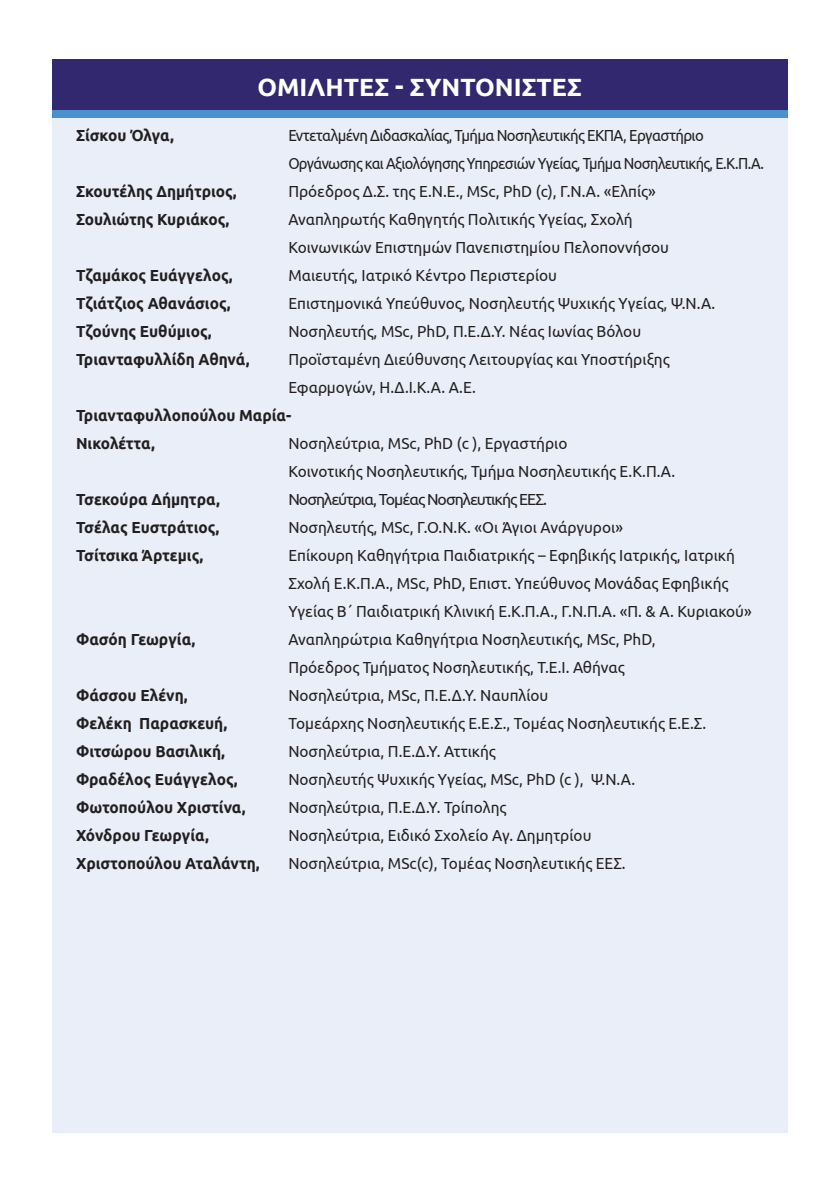
<style>
.page{position:relative;width:840px;height:1191px;background:#fff}
.page>*{position:absolute;margin:0;border:0;box-sizing:border-box;transform-origin:0 0}
.t1{font:700 25px "Ubuntu";color:#fff}
.t2{font:16px/28px "Ubuntu";color:#231f20;scale:.96 1}
.t3{font:700 16px/28px "Ubuntu";color:#231f20;scale:.96 1}
.t4{font:16px/28px "Ubuntu";letter-spacing:-.04em;color:#231f20;scale:.93 1}
.t5{font:16px "Ubuntu";letter-spacing:-.06em;color:#231f20}
</style>
<div class="page">
<div style="left:52px;top:112px;width:735px;height:1020px;background:#e9eef8"></div>
<div style="left:52px;top:59px;width:735px;height:53px;background:#31286f"></div>
<div style="left:52px;top:111px;width:735px;height:7px;background:#4891ce"></div>
<h1 class="t1" style="left:257px;top:71px;width:37px">Oμιλητές</h1>
<h1 class="t1" style="left:395px;top:71px;width:47px">- Συντονιστές</h1>
<p class="t3" style="left:76px;top:121px;width:103px">Σίσκου Όλγα,</p>
<p class="t4" style="left:288px;top:120px;width:512px">Εντεταλμένη Διδασκαλίας, Τμήμα Νοσηλευτικής ΕΚΠΑ, Εργαστήριο<br>Οργάνωσης και Αξιολόγησης Υπηρεσιών Υγείας, Τμήμα Νοσηλευτικής, Ε.Κ.Π.Α.</p>
<p class="t3" style="left:76px;top:177px;width:169px">Σκουτέλης Δημήτριος,</p>
<p class="t2" style="left:288px;top:176px;width:384px">Πρόεδρος Δ.Σ. της Ε.Ν.Ε., MSc, PhD (c), Γ.Ν.Α. «Ελπίς»</p>
<p class="t3" style="left:76px;top:205px;width:161px">Σουλιώτης Κυριάκος,</p>
<p class="t2" style="left:288px;top:204px;width:398px">Αναπληρωτής Καθηγητής Πολιτικής Υγείας, Σχολή<br>Κοινωνικών Επιστημών Πανεπιστημίου Πελοποννήσου</p>
<p class="t3" style="left:76px;top:261px;width:164px">Τζαμάκος Ευάγγελος,</p>
<p class="t2" style="left:288px;top:260px;width:281px">Μαιευτής, Ιατρικό Κέντρο Περιστερίου</p>
<p class="t3" style="left:76px;top:289px;width:162px">Τζιάτζιος Αθανάσιος,</p>
<p class="t2" style="left:288px;top:288px;width:446px">Επιστημονικά Υπεύθυνος, Νοσηλευτής Ψυχικής Υγείας, Ψ.Ν.Α.</p>
<p class="t3" style="left:76px;top:317px;width:142px">Τζούνης Ευθύμιος,</p>
<p class="t2" style="left:288px;top:316px;width:369px">Νοσηλευτής, MSc, PhD, Π.Ε.Δ.Υ. Νέας Ιωνίας Βόλου</p>
<p class="t3" style="left:76px;top:345px;width:182px">Τριανταφυλλίδη Αθηνά,</p>
<p class="t2" style="left:288px;top:344px;width:398px">Προϊσταμένη Διεύθυνσης Λειτουργίας και Υποστήριξης<br>Εφαρμογών, Η.Δ.Ι.Κ.Α. Α.Ε.</p>
<p class="t3" style="left:76px;top:401px;width:226px">Τριανταφυλλοπούλου Μαρία-<br>Νικολέττα,</p>
<p class="t2" style="left:288px;top:428px;width:404px">Νοσηλεύτρια, MSc, PhD (c ), Εργαστήριο<br>Κοινοτικής Νοσηλευτικής, Τμήμα Νοσηλευτικής Ε.Κ.Π.Α.</p>
<p class="t3" style="left:76px;top:485px;width:151px">Τσεκούρα Δήμητρα,</p>
<p class="t5" style="left:288px;top:489px;width:260px">Νοσηλεύτρια, Τομέας Νοσηλευτικής ΕΕΣ.</p>
<p class="t3" style="left:76px;top:513px;width:151px">Τσέλας Ευστράτιος,</p>
<p class="t2" style="left:288px;top:512px;width:350px">Νοσηλευτής, MSc, Γ.Ο.Ν.Κ. «Οι Άγιοι Ανάργυροι»</p>
<p class="t3" style="left:76px;top:541px;width:134px">Τσίτσικα Άρτεμις,</p>
<p class="t2" style="left:288px;top:540px;width:484px">Επίκουρη Καθηγήτρια Παιδιατρικής – Εφηβικής Ιατρικής, Ιατρική<br>Σχολή Ε.Κ.Π.Α., MSc, PhD, Επιστ. Υπεύθυνος Μονάδας Εφηβικής<br>Υγείας Β΄ Παιδιατρική Κλινική Ε.Κ.Π.Α., Γ.Ν.Π.Α. «Π. &amp; Α. Κυριακού»</p>
<p class="t3" style="left:76px;top:625px;width:126px">Φασόη Γεωργία,</p>
<p class="t2" style="left:288px;top:624px;width:384px">Αναπληρώτρια Καθηγήτρια Νοσηλευτικής, MSc, PhD,<br>Πρόεδρος Τμήματος Νοσηλευτικής, Τ.Ε.Ι. Αθήνας</p>
<p class="t3" style="left:76px;top:681px;width:118px">Φάσσου Ελένη,</p>
<p class="t2" style="left:288px;top:680px;width:272px">Νοσηλεύτρια, MSc, Π.Ε.Δ.Υ. Ναυπλίου</p>
<p class="t3" style="left:76px;top:709px;width:159px">Φελέκη Παρασκευή,</p>
<p class="t2" style="left:288px;top:708px;width:436px">Τομεάρχης Νοσηλευτικής Ε.Ε.Σ., Τομέας Νοσηλευτικής Ε.Ε.Σ.</p>
<p class="t3" style="left:76px;top:737px;width:156px">Φιτσώρου Βασιλική,</p>
<p class="t2" style="left:288px;top:736px;width:217px">Νοσηλεύτρια, Π.Ε.Δ.Υ. Αττικής</p>
<p class="t3" style="left:76px;top:765px;width:170px">Φραδέλος Ευάγγελος,</p>
<p class="t2" style="left:288px;top:764px;width:362px">Νοσηλευτής Ψυχικής Υγείας, MSc, PhD (c ), Ψ.Ν.Α.</p>
<p class="t3" style="left:76px;top:793px;width:178px">Φωτοπούλου Χριστίνα,</p>
<p class="t2" style="left:288px;top:792px;width:228px">Νοσηλεύτρια, Π.Ε.Δ.Υ. Τρίπολης</p>
<p class="t3" style="left:76px;top:821px;width:140px">Χόνδρου Γεωργία,</p>
<p class="t2" style="left:288px;top:820px;width:317px">Νοσηλεύτρια, Ειδικό Σχολείο Αγ. Δημητρίου</p>
<p class="t3" style="left:76px;top:849px;width:193px">Χριστοπούλου Αταλάντη,</p>
<p class="t2" style="left:288px;top:848px;width:353px">Νοσηλεύτρια, MSc(c), Τομέας Νοσηλευτικής ΕΕΣ.</p>
</div>
